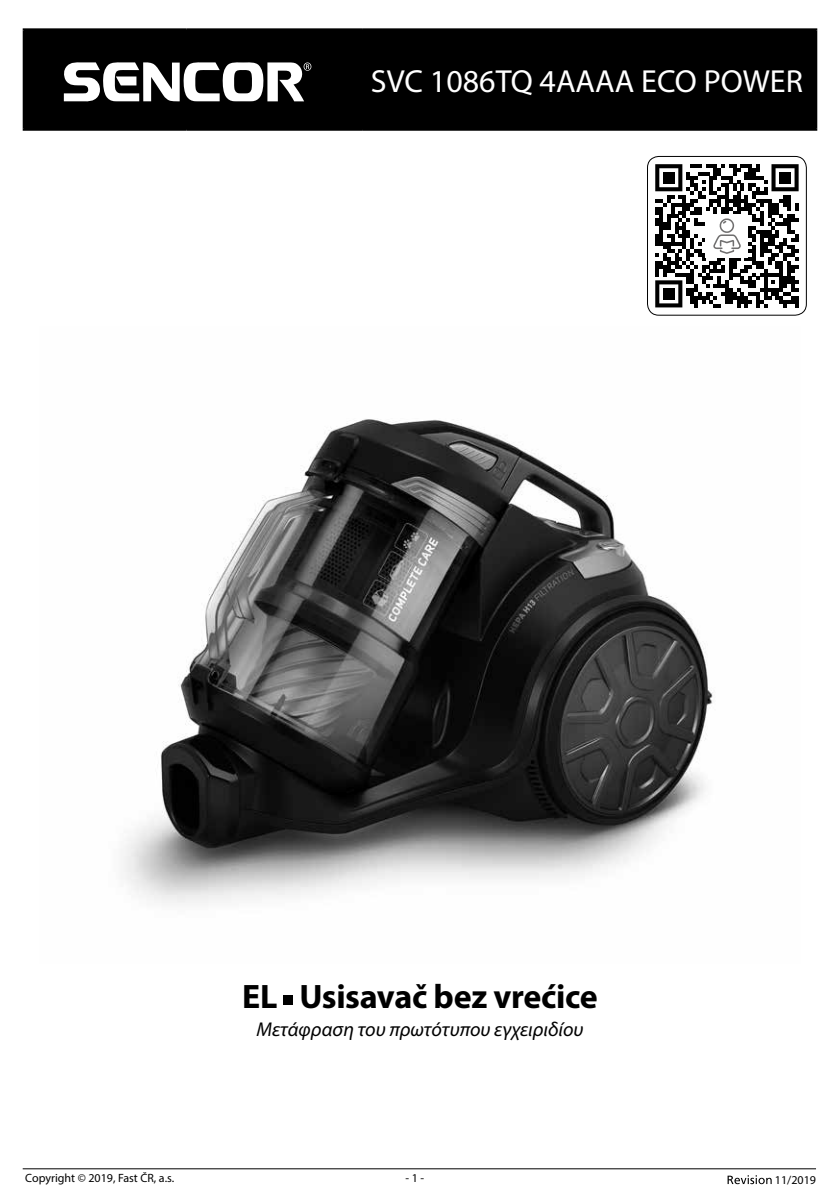
<style>
.page{position:relative;width:840px;height:1191px;background:#fff}
.page>*{position:absolute;margin:0;border:0;box-sizing:border-box;transform-origin:0 0}
.t1{font:700 34px "Myriad Pro";letter-spacing:-.01em;color:#000}
.t2{font:32px "Myriad Pro";color:#fff}
.t3{font:italic 20px "Myriad Pro";color:#000}
.t4{font:12px "Myriad Pro";color:#000}
</style>
<div class="page">
<svg style="left:727px;top:1175px;width:44px;height:9px"></svg>
<hr style="left:23px;top:1168px;width:792px;height:1px;background:#000">
<img style="left:123px;top:419px;width:590px;height:484px">
<div style="left:283px;top:994px;width:10px;height:10px;background:#000"></div>
<div style="left:25px;top:30px;width:789px;height:99px;background:#000"></div>
<hr style="left:23px;top:28px;width:163px;height:2px;background:#000">
<hr style="left:23px;top:30px;width:2px;height:99px;background:#000">
<hr style="left:186px;top:28px;width:176px;height:2px;background:#000">
<hr style="left:185px;top:30px;width:2px;height:99px;background:#000">
<hr style="left:362px;top:28px;width:454px;height:2px;background:#000">
<hr style="left:361px;top:30px;width:2px;height:99px;background:#000">
<hr style="left:814px;top:30px;width:2px;height:99px;background:#000">
<hr style="left:23px;top:129px;width:163px;height:2px;background:#000">
<hr style="left:186px;top:129px;width:176px;height:2px;background:#000">
<hr style="left:362px;top:129px;width:454px;height:2px;background:#000">
<svg style="left:63px;top:62px;width:248px;height:40px"></svg>
<svg style="left:647px;top:156px;width:158px;height:159px"></svg>
<h2 class="t2" style="left:370px;top:61px;width:433px">SVC 1086TQ 4AAAA ECO POWER</h2>
<h1 class="t1" style="left:242px;top:974px;width:357px">EL Usisavač bez vrećice</h1>
<h3 class="t3" style="left:256px;top:1017px;width:328px">Μετάφραση του πρωτότυπου εγχειριδίου</h3>
<p class="t4" style="left:25px;top:1170px;width:150px">Copyright © 2019, Fast ČR, a.s.</p>
<p class="t4" style="left:405px;top:1170px;width:20px">- 1 -</p>
<p class="t4" style="left:774px;top:1172px;width:43px">11/2019</p>
</div>
